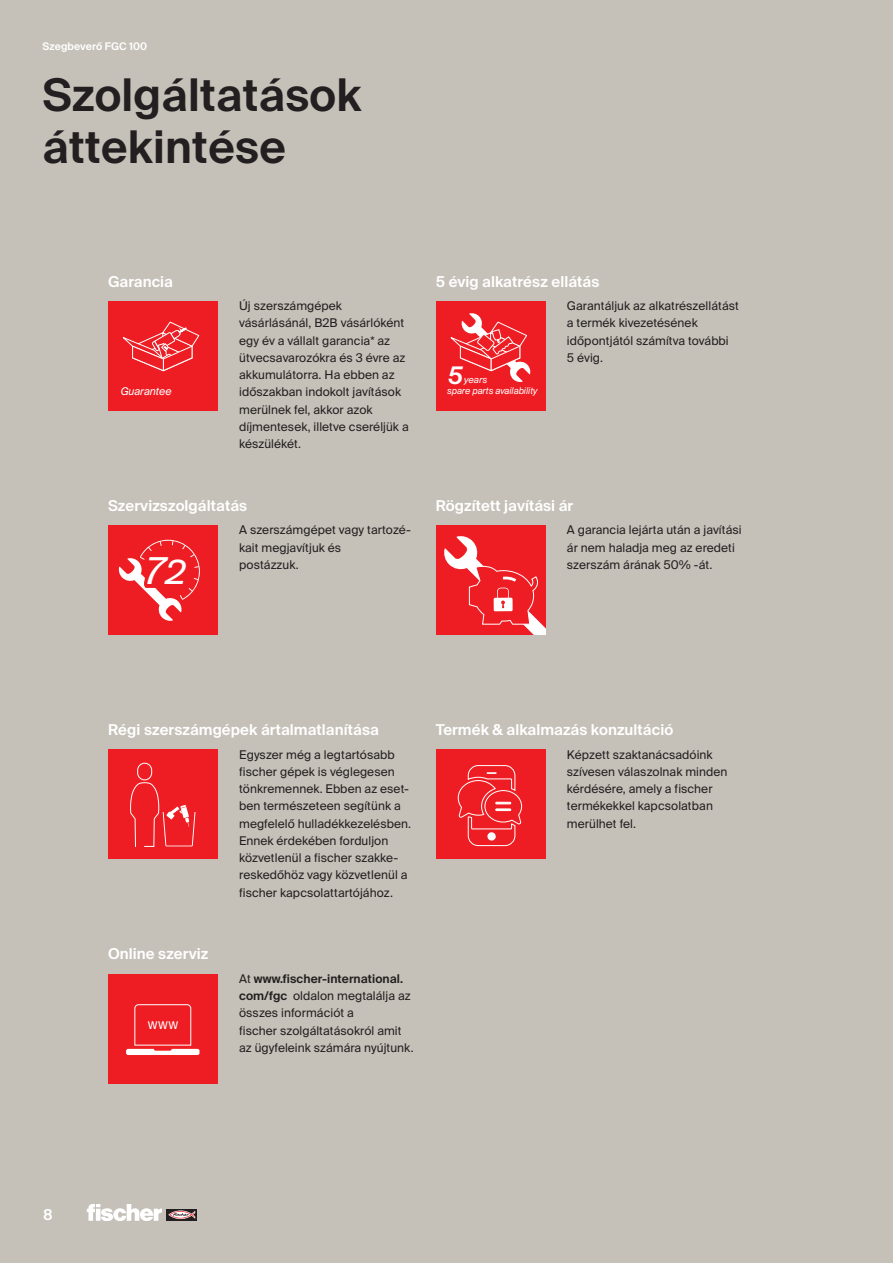
<style>
.page{position:relative;width:893px;height:1263px;background:#c5c0b8}
.page>*{position:absolute;margin:0;border:0;box-sizing:border-box;transform-origin:0 0}
.CB_AF_01_HEAD_30PT_S{font:600 45px "fischerstrong";letter-spacing:.005em;color:#231f20}
.t1{font:italic 37.05px "fischerstrong";color:#fff}
.t2{font:italic 600 24.15px "fischerstrong";color:#fff}
.CB_AF_02_SUBHEAD_SB{font:600 15px "fischerstrong";letter-spacing:.005em;color:#fff}
.CB_AF_08_PAGINATION{font:600 15px "fischerstrong";color:#fff}
.CB_AF_03_COPY_REG{font:12px/17.2px "fischerstrong";letter-spacing:.005em;color:#231f20}
.t3{font:italic 10.65px "fischerstrong";color:#fff}
.t4{font:10.65px "fischerstrong";color:#fff}
.CB_AF_08_PAGINATION-2{font:600 10.5px "fischerstrong";letter-spacing:.005em;color:#fff}
.t5{font:italic 9.3px/10.9px "fischerstrong";color:#fff}
.s1{font-weight:600}
</style>
<div class="page">
<div style="left:108px;top:525px;width:110px;height:110px;background:#ee1d23"></div>
<svg style="left:118px;top:539px;width:82px;height:82px"></svg>
<div style="left:108px;top:749px;width:110px;height:110px;background:#ee1d23"></div>
<div style="left:137px;top:763px;width:15px;height:17px;border:1px solid #fff;border-radius:7px"></div>
<svg style="left:130px;top:782px;width:66px;height:65px"></svg>
<div style="left:436px;top:749px;width:110px;height:110px;background:#ee1d23"></div>
<svg style="left:457px;top:765px;width:65px;height:81px"></svg>
<div style="left:108px;top:301px;width:110px;height:110px;background:#ee1d23"></div>
<svg style="left:122px;top:321px;width:78px;height:51px"></svg>
<div style="left:436px;top:301px;width:110px;height:110px;background:#ee1d23"></div>
<svg style="left:450px;top:313px;width:81px;height:69px"></svg>
<div style="left:108px;top:974px;width:110px;height:109px;background:#ee1d23"></div>
<svg style="left:134px;top:1004px;width:57px;height:42px"></svg>
<div style="left:126px;top:1049px;width:74px;height:6px;background:#fff;border-radius:2px"></div>
<svg style="left:154px;top:1047px;width:18px;height:4px"></svg>
<div style="left:436px;top:525px;width:110px;height:110px;background:#ee1d23"></div>
<svg style="left:444px;top:536px;width:102px;height:99px"></svg>
<svg style="left:195px;top:1209px;width:2px;height:11px"></svg>
<svg style="left:87px;top:1204px;width:108px;height:16px"></svg>
<p class="CB_AF_08_PAGINATION-2" style="left:43px;top:41px;width:106px">Szegbeverő FGC 100</p>
<p class="CB_AF_01_HEAD_30PT_S" style="left:43px;top:70px;width:320px">Szolgáltatások</p>
<p class="CB_AF_01_HEAD_30PT_S" style="left:43px;top:121px;width:245px">áttekintése</p>
<p class="CB_AF_02_SUBHEAD_SB" style="left:108px;top:273px;width:67px">Garancia</p>
<p class="CB_AF_02_SUBHEAD_SB" style="left:436px;top:273px;width:165px">5 évig alkatrész ellátás</p>
<p class="CB_AF_03_COPY_REG" style="left:239px;top:297px;width:104px">Új szerszámgépek</p>
<p class="CB_AF_03_COPY_REG" style="left:239px;top:315px;width:167px">vásárlásánál, B2B vásárlóként</p>
<p class="CB_AF_03_COPY_REG" style="left:239px;top:332px;width:152px">egy év a vállalt garancia* az</p>
<p class="CB_AF_03_COPY_REG" style="left:239px;top:349px;width:168px">ütvecsavarozókra és 3 évre az</p>
<p class="CB_AF_03_COPY_REG" style="left:239px;top:366px;width:157px">akkumulátorra. Ha ebben az</p>
<p class="CB_AF_03_COPY_REG" style="left:239px;top:384px;width:164px">időszakban indokolt javítások</p>
<p class="CB_AF_03_COPY_REG" style="left:239px;top:401px;width:135px">merülnek fel, akkor azok</p>
<p class="CB_AF_03_COPY_REG" style="left:239px;top:418px;width:171px">díjmentesek, illetve cseréljük a</p>
<p class="CB_AF_03_COPY_REG" style="left:239px;top:435px;width:63px">készülékét.</p>
<p class="t2" style="left:448px;top:361px;width:16px">5</p>
<p class="t3" style="left:121px;top:385px;width:52px">Guarantee</p>
<p class="t5" style="left:447px;top:374px;width:92px;text-indent:17px">years<br>spare parts availability</p>
<p class="CB_AF_03_COPY_REG" style="left:567px;top:297px;width:173px">Garantáljuk az alkatrészellátást a termék kivezetésének</p>
<p class="CB_AF_03_COPY_REG" style="left:567px;top:332px;width:163px">időpontjától számítva további</p>
<p class="CB_AF_03_COPY_REG" style="left:567px;top:349px;width:38px">5 évig.</p>
<p class="CB_AF_02_SUBHEAD_SB" style="left:108px;top:497px;width:141px">Szervizszolgáltatás</p>
<p class="t1" style="left:146px;top:549px;width:41px">72</p>
<p class="CB_AF_03_COPY_REG" style="left:239px;top:522px;width:173px">A szerszámgépet vagy tartozé&shy;kait megjavítjuk és</p>
<p class="CB_AF_03_COPY_REG" style="left:239px;top:556px;width:61px">postázzuk.</p>
<p class="CB_AF_02_SUBHEAD_SB" style="left:436px;top:497px;width:139px">Rögzített javítási ár</p>
<p class="CB_AF_03_COPY_REG" style="left:567px;top:522px;width:176px">A garancia lejárta után a javítási ár nem haladja meg az eredeti szerszám árának 50% -át.</p>
<p class="CB_AF_02_SUBHEAD_SB" style="left:108px;top:721px;width:272px">Régi szerszámgépek ártalmatlanítása</p>
<p class="CB_AF_02_SUBHEAD_SB" style="left:108px;top:945px;width:102px">Online szerviz</p>
<p class="t4" style="left:148px;top:1019px;width:32px">WWW</p>
<p class="CB_AF_03_COPY_REG" style="left:239px;top:746px;width:157px">Egyszer még a legtartósabb</p>
<p class="CB_AF_03_COPY_REG" style="left:239px;top:763px;width:157px">fischer gépek is véglegesen</p>
<p class="CB_AF_03_COPY_REG" style="left:239px;top:780px;width:171px">tönkremennek. Ebben az eset&shy;ben természeteen segítünk a</p>
<p class="CB_AF_03_COPY_REG" style="left:239px;top:815px;width:173px">megfelelő hulladékkezelésben.</p>
<p class="CB_AF_03_COPY_REG" style="left:239px;top:832px;width:151px">Ennek érdekében forduljon</p>
<p class="CB_AF_03_COPY_REG" style="left:239px;top:849px;width:170px">közvetlenül a fischer szakke&shy;reskedőhöz vagy közvetlenül a</p>
<p class="CB_AF_03_COPY_REG" style="left:239px;top:884px;width:155px">fischer kapcsolattartójához.</p>
<p class="CB_AF_03_COPY_REG" style="left:239px;top:970px;width:173px">At <span class="s1">www.fischer-international. com/fgc</span> oldalon megtalálja az összes információt a</p>
<p class="CB_AF_03_COPY_REG" style="left:239px;top:1022px;width:164px">fischer szolgáltatásokról amit</p>
<p class="CB_AF_03_COPY_REG" style="left:239px;top:1039px;width:176px">az ügyfeleink számára nyújtunk.</p>
<p class="CB_AF_02_SUBHEAD_SB" style="left:436px;top:721px;width:239px">Termék &amp; alkalmazás konzultáció</p>
<p class="CB_AF_03_COPY_REG" style="left:567px;top:746px;width:147px">Képzett szaktanácsadóink</p>
<p class="CB_AF_03_COPY_REG" style="left:567px;top:763px;width:162px">szívesen válaszolnak minden</p>
<p class="CB_AF_03_COPY_REG" style="left:567px;top:780px;width:147px">kérdésére, amely a fischer</p>
<p class="CB_AF_03_COPY_REG" style="left:567px;top:798px;width:148px">termékekkel kapcsolatban</p>
<p class="CB_AF_03_COPY_REG" style="left:567px;top:815px;width:71px">merülhet fel.</p>
<p class="CB_AF_08_PAGINATION" style="left:43px;top:1206px;width:11px">8</p>
</div>
